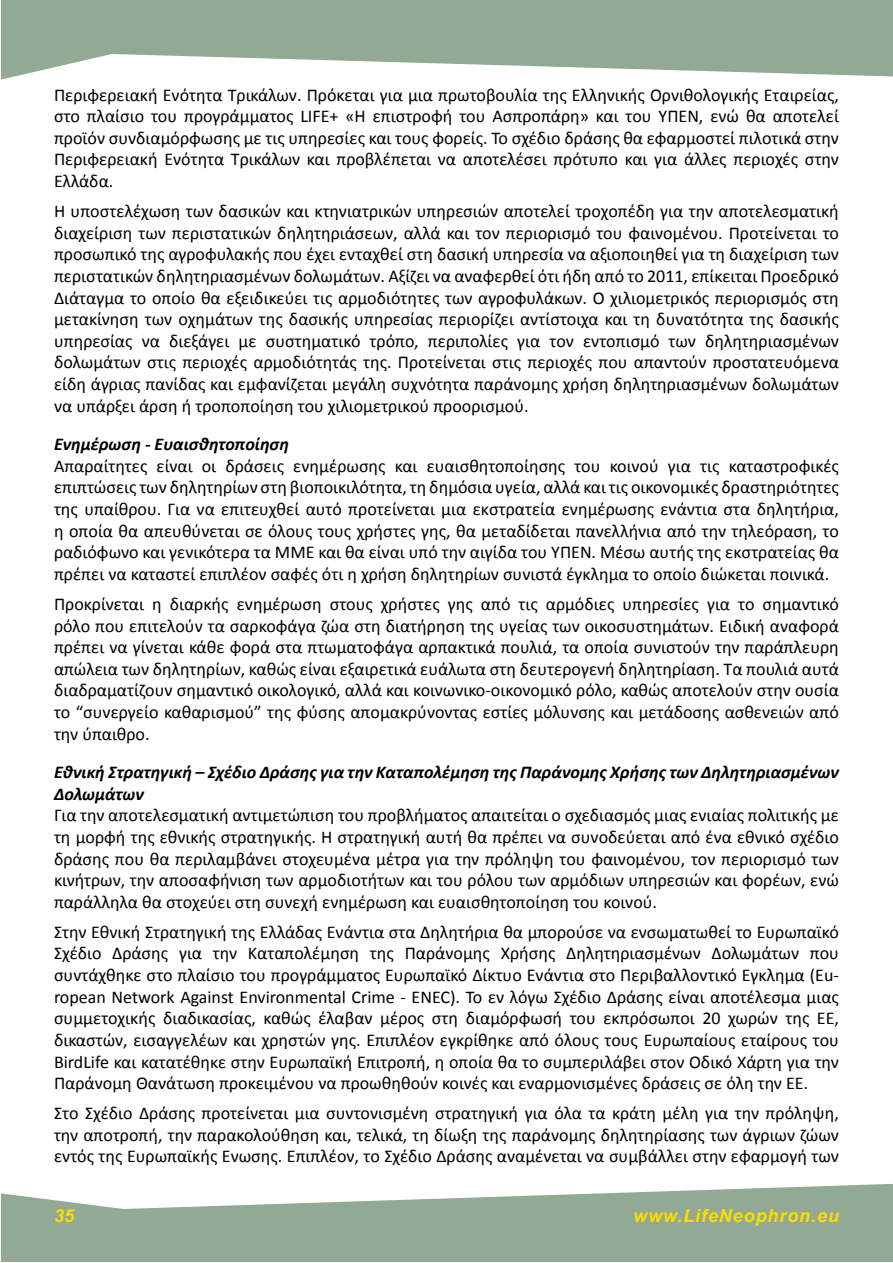
<style>
.page{position:relative;width:893px;height:1263px;background:#fff}
.page>*{position:absolute;margin:0;border:0;box-sizing:border-box;transform-origin:0 0}
.t1{font:18px/21.6px "Calibri";color:#000;text-align:justify}
.t2{font:italic 700 18px/21.6px "Calibri";color:#000}
.t3{font:italic 700 18px "Arial";letter-spacing:.05em;color:#fddd00}
</style>
<div class="page">
<div style="left:1px;top:1px;width:891px;height:1261px;background:#92a993"></div>
<div style="left:1px;top:54px;width:892px;height:1155px;background:#fff"></div>
<p class="t1" style="left:54px;top:83px;width:786px">Περιφερειακή Ενότητα Τρικάλων. Πρόκεται για μια πρωτοβουλία της Ελληνικής Ορνιθολογικής Εταιρείας, στο πλαίσιο του προγράμματος LIFE+ «Η επιστροφή του Ασπροπάρη» και του ΥΠΕΝ, ενώ θα αποτελεί προϊόν συνδιαμόρφωσης με τις υπηρεσίες και τους φορείς. Το σχέδιο δράσης θα εφαρμοστεί πιλοτικά στην Περιφερειακή Ενότητα Τρικάλων και προβλέπεται να αποτελέσει πρότυπο και για άλλες περιοχές στην Ελλάδα.</p>
<p class="t1" style="left:54px;top:200px;width:786px">Η υποστελέχωση των δασικών και κτηνιατρικών υπηρεσιών αποτελεί τροχοπέδη για την αποτελεσματική διαχείριση των περιστατικών δηλητηριάσεων, αλλά και τον περιορισμό του φαινομένου. Προτείνεται το προσωπικό της αγροφυλακής που έχει ενταχθεί στη δασική υπηρεσία να αξιοποιηθεί για τη διαχείριση των περιστατικών δηλητηριασμένων δολωμάτων. Αξίζει να αναφερθεί ότι ήδη από το 2011, επίκειται Προεδρικό Διάταγμα το οποίο θα εξειδικεύει τις αρμοδιότητες των αγροφυλάκων. Ο χιλιομετρικός περιορισμός στη μετακίνηση των οχημάτων της δασικής υπηρεσίας περιορίζει αντίστοιχα και τη δυνατότητα της δασικής υπηρεσίας να διεξάγει με συστηματικό τρόπο, περιπολίες για τον εντοπισμό των δηλητηριασμένων δολωμάτων στις περιοχές αρμοδιότητάς της. Προτείνεται στις περιοχές που απαντούν προστατευόμενα είδη άγριας πανίδας και εμφανίζεται μεγάλη συχνότητα παράνομης χρήση δηλητηριασμένων δολωμάτων να υπάρξει άρση ή τροποποίηση του χιλιομετρικού προορισμού.</p>
<p class="t2" style="left:54px;top:433px;width:237px">Ενημέρωση - Ευαισθητοποίηση</p>
<p class="t1" style="left:54px;top:454px;width:786px">Απαραίτητες είναι οι δράσεις ενημέρωσης και ευαισθητοποίησης του κοινού για τις καταστροφικές επιπτώσεις των δηλητηρίων στη βιοποικιλότητα, τη δημόσια υγεία, αλλά και τις οικονομικές δραστηριότητες της υπαίθρου. Για να επιτευχθεί αυτό προτείνεται μια εκστρατεία ενημέρωσης ενάντια στα δηλητήρια, η οποία θα απευθύνεται σε όλους τους χρήστες γης, θα μεταδίδεται πανελλήνια από την τηλεόραση, το ραδιόφωνο και γενικότερα τα ΜΜΕ και θα είναι υπό την αιγίδα του ΥΠΕΝ. Μέσω αυτής της εκστρατείας θα πρέπει να καταστεί επιπλέον σαφές ότι η χρήση δηλητηρίων συνιστά έγκλημα το οποίο διώκεται ποινικά.</p>
<p class="t1" style="left:54px;top:592px;width:786px">Προκρίνεται η διαρκής ενημέρωση στους χρήστες γης από τις αρμόδιες υπηρεσίες για το σημαντικό ρόλο που επιτελούν τα σαρκοφάγα ζώα στη διατήρηση της υγείας των οικοσυστημάτων. Ειδική αναφορά πρέπει να γίνεται κάθε φορά στα πτωματοφάγα αρπακτικά πουλιά, τα οποία συνιστούν την παράπλευρη απώλεια των δηλητηρίων, καθώς είναι εξαιρετικά ευάλωτα στη δευτερογενή δηλητηρίαση. Τα πουλιά αυτά διαδραματίζουν σημαντικό οικολογικό, αλλά και κοινωνικο-οικονομικό ρόλο, καθώς αποτελούν στην ουσία το “συνεργείο καθαρισμού” της φύσης απομακρύνοντας εστίες μόλυνσης και μετάδοσης ασθενειών από την ύπαιθρο.</p>
<p class="t2" style="left:54px;top:760px;width:786px">Εθνική Στρατηγική – Σχέδιο Δράσης για την Καταπολέμηση της Παράνομης Χρήσης των Δηλητηριασμένων<br>Δολωμάτων</p>
<p class="t1" style="left:54px;top:804px;width:786px">Για την αποτελεσματική αντιμετώπιση του προβλήματος απαιτείται ο σχεδιασμός μιας ενιαίας πολιτικής με τη μορφή της εθνικής στρατηγικής. Η στρατηγική αυτή θα πρέπει να συνοδεύεται από ένα εθνικό σχέδιο δράσης που θα περιλαμβάνει στοχευμένα μέτρα για την πρόληψη του φαινομένου, τον περιορισμό των κινήτρων, την αποσαφήνιση των αρμοδιοτήτων και του ρόλου των αρμόδιων υπηρεσιών και φορέων, ενώ παράλληλα θα στοχεύει στη συνεχή ενημέρωση και ευαισθητοποίηση του κοινού.</p>
<p class="t1" style="left:54px;top:920px;width:786px">Στην Εθνική Στρατηγική της Ελλάδας Ενάντια στα Δηλητήρια θα μπορούσε να ενσωματωθεί το Ευρωπαϊκό Σχέδιο Δράσης για την Καταπολέμηση της Παράνομης Χρήσης Δηλητηριασμένων Δολωμάτων που συντάχθηκε στο πλαίσιο του προγράμματος Ευρωπαϊκό Δίκτυο Ενάντια στο Περιβαλλοντικό Έγκλημα (Eu&shy;ropean Network Against Environmental Crime - ENEC). Το εν λόγω Σχέδιο Δράσης είναι αποτέλεσμα μιας συμμετοχικής διαδικασίας, καθώς έλαβαν μέρος στη διαμόρφωσή του εκπρόσωποι 20 χωρών της ΕΕ, δικαστών, εισαγγελέων και χρηστών γης. Επιπλέον εγκρίθηκε από όλους τους Ευρωπαίους εταίρους του BirdLife και κατατέθηκε στην Ευρωπαϊκή Επιτροπή, η οποία θα το συμπεριλάβει στον Οδικό Χάρτη για την Παράνομη Θανάτωση προκειμένου να προωθηθούν κοινές και εναρμονισμένες δράσεις σε όλη την ΕΕ.</p>
<p class="t1" style="left:54px;top:1101px;width:786px">Στο Σχέδιο Δράσης προτείνεται μια συντονισμένη στρατηγική για όλα τα κράτη μέλη για την πρόληψη, την αποτροπή, την παρακολούθηση και, τελικά, τη δίωξη της παράνομης δηλητηρίασης των άγριων ζώων εντός της Ευρωπαϊκής Ένωσης. Επιπλέον, το Σχέδιο Δράσης αναμένεται να συμβάλλει στην εφαρμογή των</p>
<p class="t3" style="left:54px;top:1204px;width:22px">35</p>
<p class="t3" style="left:633px;top:1204px;width:207px">www.LifeNeophron.eu</p>
</div>
